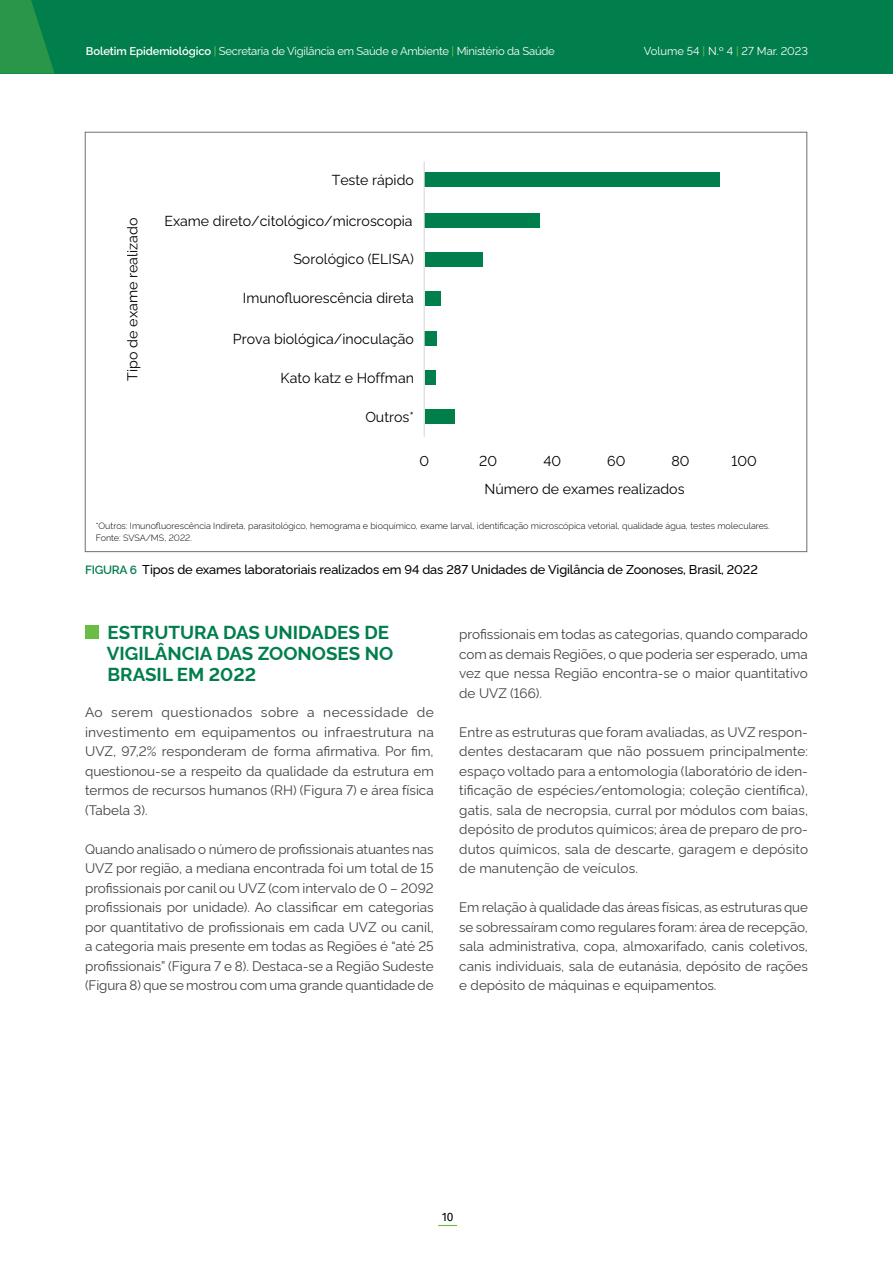
<style>
.page{position:relative;width:893px;height:1263px;background:#fff}
.page>*{position:absolute;margin:0;border:0;box-sizing:border-box;transform-origin:0 0}
.t1{font:700 18.75px/21px "Rawline";color:#007e4c}
.t2{font:14.25px "Rawline";color:#000}
.t3{font:14.1px "Rawline";color:#000}
.t4{font:13.5px/19.5px "Rawline";color:#414042;text-align:justify}
.t5{font:500 12.75px "Rawline";letter-spacing:-.01em;color:#000}
.t6{font:12px "Fira Sans";color:#000}
.t7{font:11.25px "Rawline";letter-spacing:-.02em;color:#fff}
.t8{font:11.25px "Rawline";color:#fff}
.t9{font:300 9px/12px "Rawline";color:#000}
.s1{font-weight:600}
.s2{font-weight:500;color:#69bd45}
.s3{font-weight:600;font-size:12px;color:#007e4c}
</style>
<div class="page">
<div style="left:0;top:0;width:893px;height:74px;background:#007e4c"></div>
<svg style="left:438px;top:1225px;width:19px;height:1px"></svg>
<svg style="left:0;top:0;width:54px;height:74px"></svg>
<div style="left:85px;top:625px;width:14px;height:14px;background:#69bd45"></div>
<div style="left:425px;top:173px;width:295px;height:14px;background:#007e4c"></div>
<div style="left:425px;top:213px;width:115px;height:15px;background:#007e4c"></div>
<div style="left:425px;top:252px;width:57px;height:14px;background:#007e4c"></div>
<div style="left:425px;top:291px;width:15px;height:14px;background:#007e4c"></div>
<div style="left:425px;top:332px;width:12px;height:14px;background:#007e4c"></div>
<div style="left:425px;top:371px;width:10px;height:14px;background:#007e4c"></div>
<div style="left:425px;top:409px;width:29px;height:14px;background:#007e4c"></div>
<hr style="left:424px;top:161px;width:1px;height:276px;background:#d8d8d8">
<p class="t7" style="left:86px;top:42px;width:470px"><span class="s1">Boletim Epidemiológico</span> <span class="s2">|</span> Secretaria de Vigilância em Saúde e Ambiente <span class="s2">|</span> Ministério da Saúde</p>
<p class="t8" style="left:644px;top:43px;width:166px">Volume 54 <span class="s2">|</span> N.º 4 <span class="s2">|</span> 27 Mar. 2023</p>
<p class="t3" style="left:121px;top:381px;width:164px;rotate:-90deg">Tipo de exame realizado</p>
<p class="t2" style="left:332px;top:169px;width:84px">Teste rápido</p>
<p class="t2" style="left:164px;top:209px;width:250px">Exame direto/citológico/microscopia</p>
<p class="t2" style="left:293px;top:248px;width:122px">Sorológico (ELISA)</p>
<p class="t2" style="left:243px;top:287px;width:173px">Imunofluorescência direta</p>
<p class="t2" style="left:233px;top:328px;width:182px">Prova biológica/inoculação</p>
<p class="t2" style="left:281px;top:366px;width:135px">Kato katz e Hoffman</p>
<p class="t2" style="left:365px;top:405px;width:50px">Outros*</p>
<p class="t2" style="left:420px;top:450px;width:11px">0</p>
<p class="t2" style="left:479px;top:450px;width:19px">20</p>
<p class="t2" style="left:543px;top:450px;width:19px">40</p>
<p class="t2" style="left:607px;top:450px;width:20px">60</p>
<p class="t2" style="left:671px;top:450px;width:20px">80</p>
<p class="t2" style="left:732px;top:450px;width:27px">100</p>
<p class="t2" style="left:484px;top:478px;width:202px">Número de exames realizados</p>
<p class="t9" style="left:96px;top:519px;width:676px">*Outros: Imunofluorescência Indireta, parasitológico, hemograma e bioquímico, exame larval, identificação microscópica vetorial, qualidade água, testes moleculares.<br>Fonte: SVSA/MS, 2022.</p>
<p class="t5" style="left:85px;top:559px;width:674px"><span class="s3">Figura 6</span> Tipos de exames laboratoriais realizados em 94 das 287 Unidades de Vigilância de Zoonoses, Brasil, 2022</p>
<h1 class="t1" style="left:107px;top:620px;width:282px">ESTRUTURA DAS UNIDADES DE<br>VIGILÂNCIA DAS ZOONOSES</h1>
<h1 class="t1" style="left:365px;top:641px;width:30px">NO</h1>
<h1 class="t1" style="left:108px;top:662px;width:150px">BRASIL EM 2022</h1>
<p class="t4" style="left:85px;top:701px;width:350px">Ao serem questionados sobre a necessidade de investimento em equipamentos ou infraestrutura na UVZ, 97,2% responderam de forma afirmativa. Por fim, questionou-se a respeito da qualidade da estrutura em termos de recursos humanos (RH) (Figura 7) e área física (Tabela 3).</p>
<p class="t4" style="left:85px;top:838px;width:350px">Quando analisado o número de profissionais atuantes nas UVZ por região, a mediana encontrada foi um total de 15 profissionais por canil ou UVZ (com intervalo de 0 – 2092 profissionais por unidade). Ao classificar em categorias por quantitativo de profissionais em cada UVZ ou canil, a categoria mais presente em todas as Regiões é “até 25 profissionais” (Figura 7 e 8). Destaca-se a Região Sudeste (Figura 8) que se mostrou com uma grande quantidade de</p>
<p class="t4" style="left:459px;top:623px;width:350px">profissionais em todas as categorias, quando comparado com as demais Regiões, o que poderia ser esperado, uma vez que nessa Região encontra-se o maior quantitativo de UVZ (166).</p>
<p class="t4" style="left:459px;top:721px;width:350px">Entre as estruturas que foram avaliadas, as UVZ respon&shy;dentes destacaram que não possuem principalmente: espaço voltado para a entomologia (laboratório de iden&shy;tificação de espécies/entomologia; coleção científica), gatis, sala de necropsia, curral por módulos com baias, depósito de produtos químicos; área de preparo de pro&shy;dutos químicos, sala de descarte, garagem e depósito de manutenção de veículos.</p>
<p class="t4" style="left:459px;top:896px;width:350px">Em relação à qualidade das áreas físicas, as estruturas que se sobressaíram como regulares foram: área de recepção, sala administrativa, copa, almoxarifado, canis coletivos, canis individuais, sala de eutanásia, depósito de rações e depósito de máquinas e equipamentos.</p>
<p class="t6" style="left:442px;top:1207px;width:13px">10</p>
</div>
